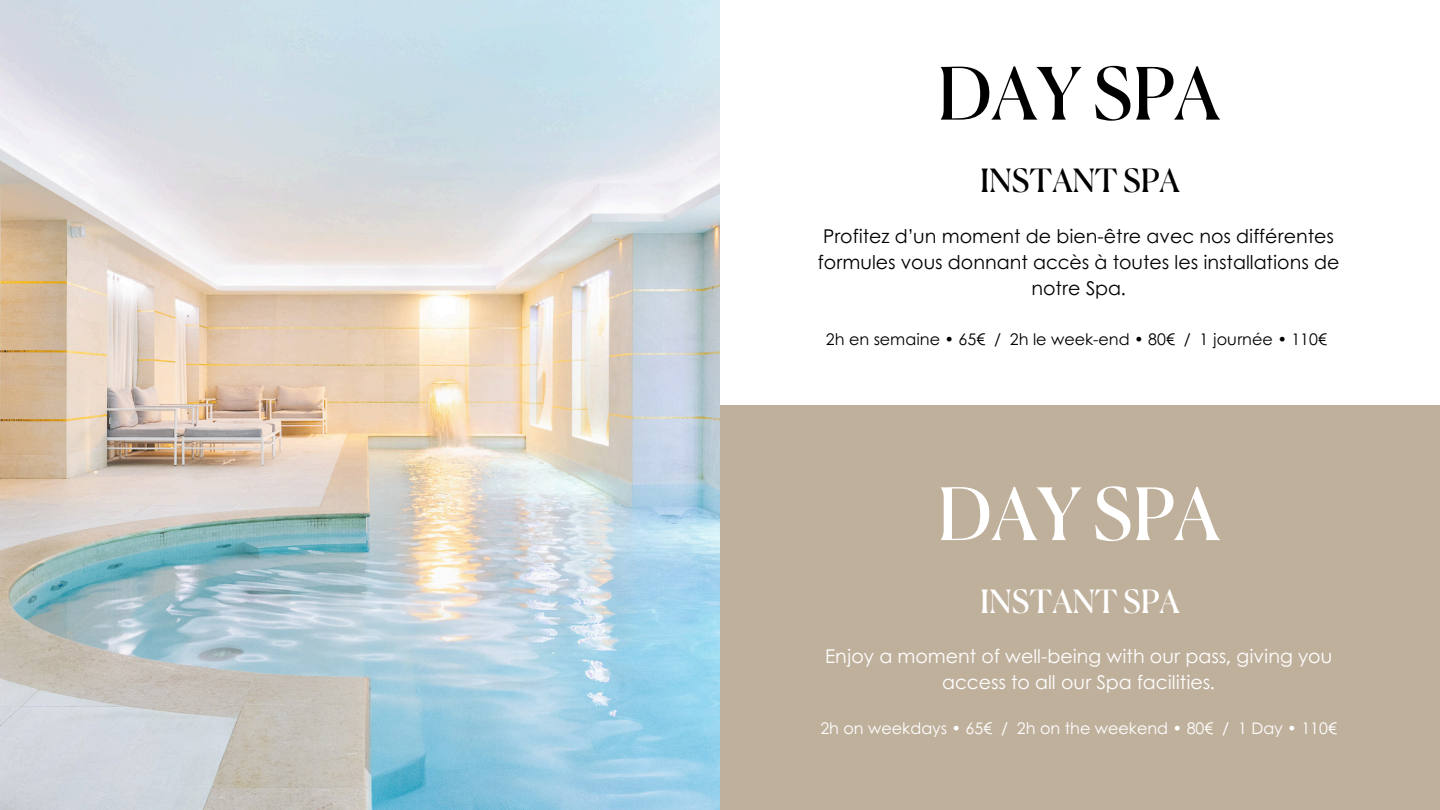
<style>
.page{position:relative;width:1440px;height:810px;background:#fff}
.page>*{position:absolute;margin:0;border:0;box-sizing:border-box;transform-origin:0 0}
.t1{font:72px "Canela";color:#000}
.t2{font:72px "Canela";color:#fff}
.t3{font:32px "Canela";color:#000}
.t4{font:32px "Canela";color:#fff}
.t5{font:19px/26.2px "Century Gothic";color:#000;text-align:center}
.t6{font:19px/26.2px "Century Gothic";color:#fff;text-align:center}
.t7{font:16px "Century Gothic";color:#000}
.t8{font:16px "Century Gothic";color:#fff}
</style>
<div class="page">
<img style="left:0;top:0;width:720px;height:810px">
<div style="left:720px;top:405px;width:720px;height:405px;background:#bfb09c"></div>
<p class="t1" style="left:937px;top:64px;width:284px">DAY SPA</p>
<h3 class="t3" style="left:980px;top:167px;width:201px">INSTANT SPA</h3>
<h1 class="t5" style="left:818px;top:222px;width:523px">Profitez d’un moment de bien-être avec nos différentes formules vous donnant accès à toutes les installations de notre Spa.</h1>
<h2 class="t7" style="left:826px;top:327px;width:502px">2h en semaine • 65€ / 2h le week-end • 80€ / 1 journée • 110€</h2>
<p class="t2" style="left:937px;top:484px;width:284px">DAY SPA</p>
<p class="t4" style="left:980px;top:588px;width:201px">INSTANT SPA</p>
<h2 class="t6" style="left:825px;top:642px;width:509px">Enjoy a moment of well-being with our pass, giving you access to all our Spa facilities.</h2>
<h3 class="t8" style="left:820px;top:716px;width:518px">2h on weekdays • 65€ / 2h on the weekend • 80€ / 1 Day • 110€</h3>
</div>
